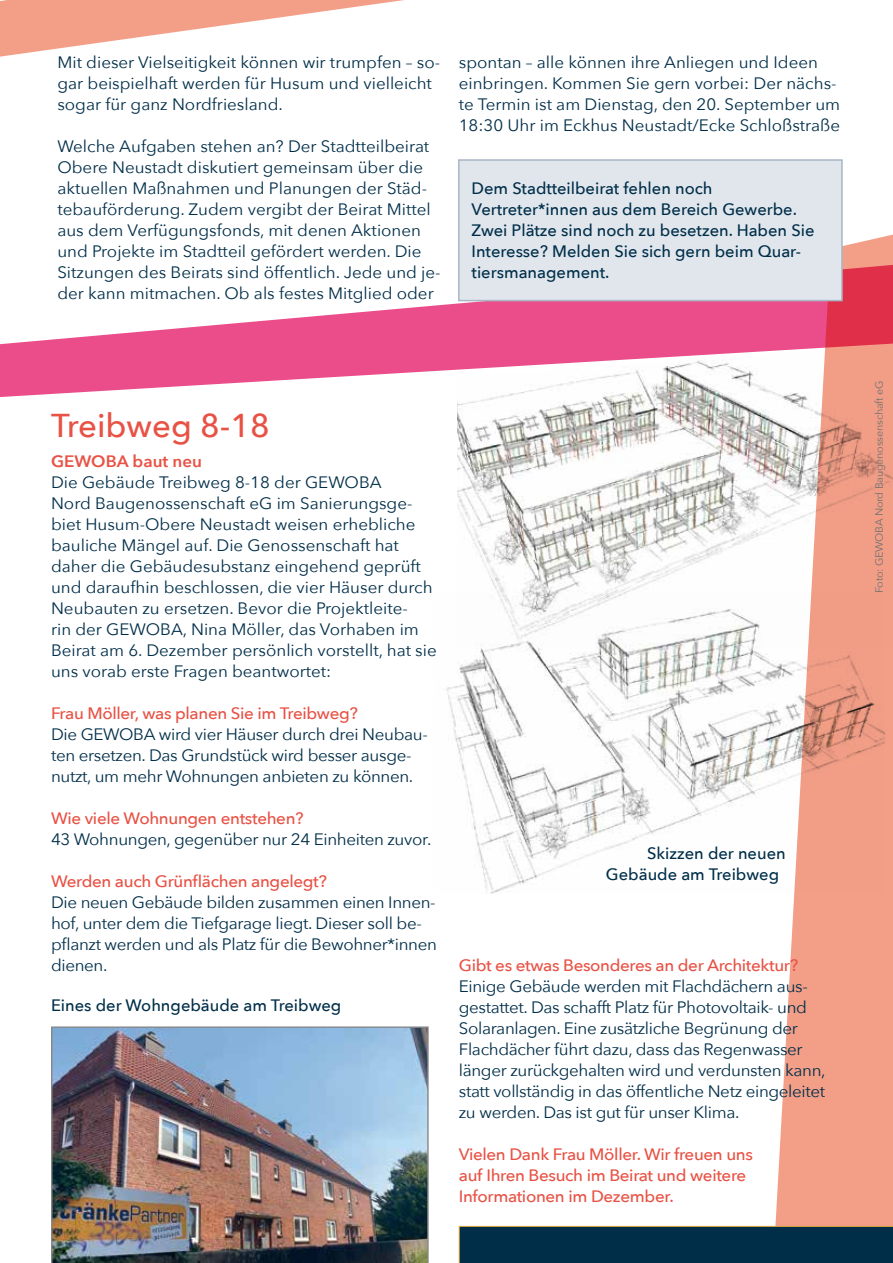
<style>
.page{position:relative;width:893px;height:1263px;background:#fff}
.page>*{position:absolute;margin:0;border:0;box-sizing:border-box;transform-origin:0 0}
.t1{font:500 33px "Avenir Next";color:#e85245}
.t2{font:16.5px/21px "Avenir Next";color:#002e49}
.t3{font:16.5px/21px "Avenir Next";letter-spacing:-.02em;color:#002e49}
.t4{font:500 16.5px/21px "Avenir Next";letter-spacing:-.02em;color:#e85245}
.t5{font:500 16.5px/21px "Avenir Next";color:#002e49}
.t6{font:600 16.5px "Avenir Next";color:#e85245}
.t7{font:10.5px "Avenir Next";letter-spacing:-.02em;color:#707172}
</style>
<div class="page">
<img style="left:51px;top:1026px;width:378px;height:237px">
<img style="left:446px;top:648px;width:326px;height:245px">
<img style="left:457px;top:400px;width:315px;height:248px">
<svg style="left:0;top:0;width:404px;height:57px"></svg>
<svg style="left:772px;top:234px;width:121px;height:992px;fill:#f39f88"></svg>
<svg style="left:0;top:255px;width:893px;height:145px"></svg>
<div style="left:459px;top:1226px;width:434px;height:37px;background:#002e49"></div>
<div style="left:458px;top:159px;width:385px;height:142px;background:#e0e6ec;border:2px solid #a7b6c6"></div>
<p class="t2" style="left:57px;top:51px;width:384px">Mit dieser Vielseitigkeit können wir trumpfen – so&shy;gar beispielhaft werden für Husum und vielleicht sogar für ganz Nordfriesland.</p>
<p class="t2" style="left:57px;top:135px;width:385px">Welche Aufgaben stehen an? Der Stadtteilbeirat Obere Neustadt diskutiert gemeinsam über die aktuellen Maßnahmen und Planungen der Städ&shy;tebauförderung. Zudem vergibt der Beirat Mittel aus dem Verfügungsfonds, mit denen Aktionen und Projekte im Stadtteil gefördert werden. Die Sitzungen des Beirats sind öffentlich. Jede und je&shy;der kann mitmachen. Ob als festes Mitglied oder</p>
<p class="t2" style="left:459px;top:51px;width:383px">spontan – alle können ihre Anliegen und Ideen einbringen. Kommen Sie gern vorbei: Der nächs&shy;te Termin ist am Dienstag, den 20. September um 18:30 Uhr im Eckhus Neustadt/Ecke Schloßstraße</p>
<p class="t5" style="left:472px;top:177px;width:344px">Dem Stadtteilbeirat fehlen noch Vertreter*innen aus dem Bereich Gewerbe.<br>Zwei Plätze sind noch zu besetzen. Haben Sie Interesse? Melden Sie sich gern beim Quar&shy;tiersmanagement.</p>
<h1 class="t1" style="left:51px;top:398px;width:220px">Treibweg 8-18</h1>
<p class="t6" style="left:51px;top:447px;width:153px">GEWOBA baut neu</p>
<p class="t2" style="left:51px;top:471px;width:387px">Die Gebäude Treibweg 8-18 der GEWOBA<br>Nord Baugenossenschaft eG im Sanierungsge&shy;biet Husum-Obere Neustadt weisen erhebliche bauliche Mängel auf. Die Genossenschaft hat daher die Gebäudesubstanz eingehend geprüft und daraufhin beschlossen, die vier Häuser durch Neubauten zu ersetzen. Bevor die Projektleite-<br>rin der GEWOBA, Nina Möller, das Vorhaben im Beirat am 6. Dezember persönlich vorstellt, hat sie uns vorab erste Fragen beantwortet:</p>
<p class="t4" style="left:51px;top:702px;width:308px">Frau Möller, was planen Sie im Treibweg?</p>
<p class="t3" style="left:51px;top:723px;width:378px">Die GEWOBA wird vier Häuser durch drei Neubau&shy;ten ersetzen. Das Grundstück wird besser ausge&shy;nutzt, um mehr Wohnungen anbieten zu können.</p>
<p class="t4" style="left:51px;top:807px;width:254px">Wie viele Wohnungen entstehen?</p>
<p class="t3" style="left:51px;top:828px;width:382px">43 Wohnungen, gegenüber nur 24 Einheiten zuvor.</p>
<p class="t4" style="left:51px;top:870px;width:277px">Werden auch Grünflächen angelegt?</p>
<p class="t3" style="left:51px;top:891px;width:387px">Die neuen Gebäude bilden zusammen einen Innen&shy;hof, unter dem die Tiefgarage liegt. Dieser soll be&shy;pflanzt werden und als Platz für die Bewohner*innen dienen.</p>
<p class="t5" style="left:51px;top:994px;width:292px">Eines der Wohngebäude am Treibweg</p>
<p class="t5" style="left:606px;top:842px;width:181px;text-indent:41px">Skizzen der neuen<br>Gebäude am Treibweg</p>
<p class="t4" style="left:459px;top:954px;width:341px">Gibt es etwas Besonderes an der Architektur?</p>
<p class="t3" style="left:459px;top:975px;width:368px">Einige Gebäude werden mit Flachdächern aus&shy;gestattet. Das schafft Platz für Photovoltaik- und Solaranlagen. Eine zusätzliche Begrünung der Flachdächer führt dazu, dass das Regenwasser länger zurückgehalten wird und verdunsten kann, statt vollständig in das öffentliche Netz eingeleitet zu werden. Das ist gut für unser Klima.</p>
<p class="t4" style="left:459px;top:1143px;width:296px">Vielen Dank Frau Möller. Wir freuen uns auf Ihren Besuch im Beirat und weitere<br>Informationen im Dezember.</p>
<p class="t7" style="left:870px;top:593px;width:214px;rotate:-90deg">Foto: GEWOBA Nord Baugenossenschaft eG</p>
</div>
